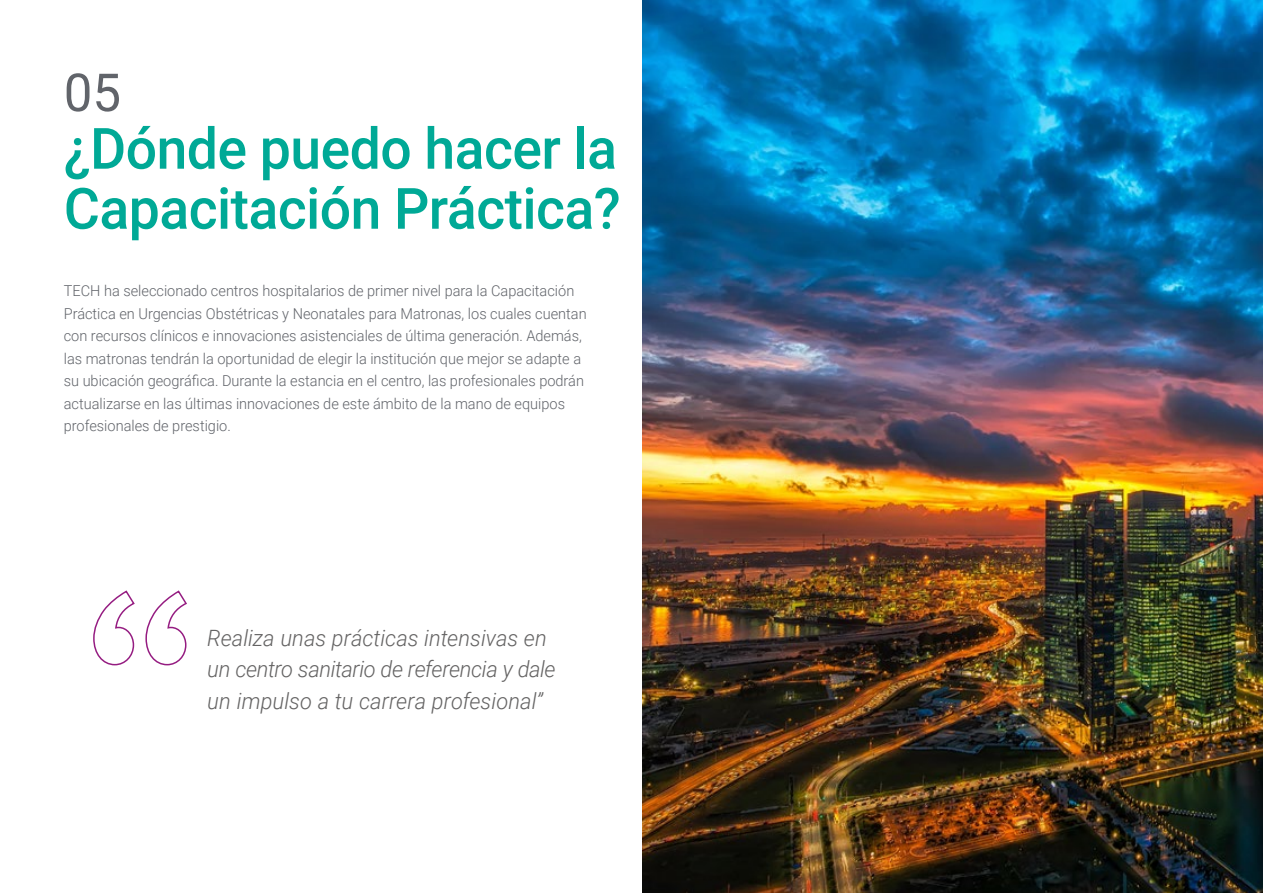
<style>
.page{position:relative;width:1263px;height:893px;background:#fff}
.page>*{position:absolute;margin:0;border:0;box-sizing:border-box;transform-origin:0 0}
.t1{font:500 57px/60px "Roboto";letter-spacing:-.01em;color:#00a996}
.t2{font:52.5px "Roboto";color:#61646a}
.t3{font:italic 300 22.5px/31.5px "Roboto";letter-spacing:-.005em;color:#646363}
.t4{font:300 15px/22.5px "Roboto";color:#61646a}
</style>
<div class="page">
<img style="left:642px;top:0;width:621px;height:893px">
<svg style="left:93px;top:590px;width:94px;height:76px"></svg>
<h2 class="t2" style="left:64px;top:56px;width:59px">05</h2>
<h1 class="t1" style="left:64px;top:116px;width:558px">¿Dónde puedo hacer la<br>Capacitación Práctica?</h1>
<p class="t4" style="left:64px;top:279px;width:524px">TECH ha seleccionado centros hospitalarios de primer nivel para la Capacitación Práctica en Urgencias Obstétricas y Neonatales para Matronas, los cuales cuentan con recursos clínicos e innovaciones asistenciales de última generación. Además, las matronas tendrán la oportunidad de elegir la institución que mejor se adapte a su ubicación geográfica. Durante la estancia en el centro, las profesionales podrán actualizarse en las últimas innovaciones de este ámbito de la mano de equipos profesionales de prestigio.</p>
<h3 class="t3" style="left:207px;top:621px;width:350px">Realiza unas prácticas intensivas en un centro sanitario de referencia y dale un impulso a tu carrera profesional”</h3>
</div>
